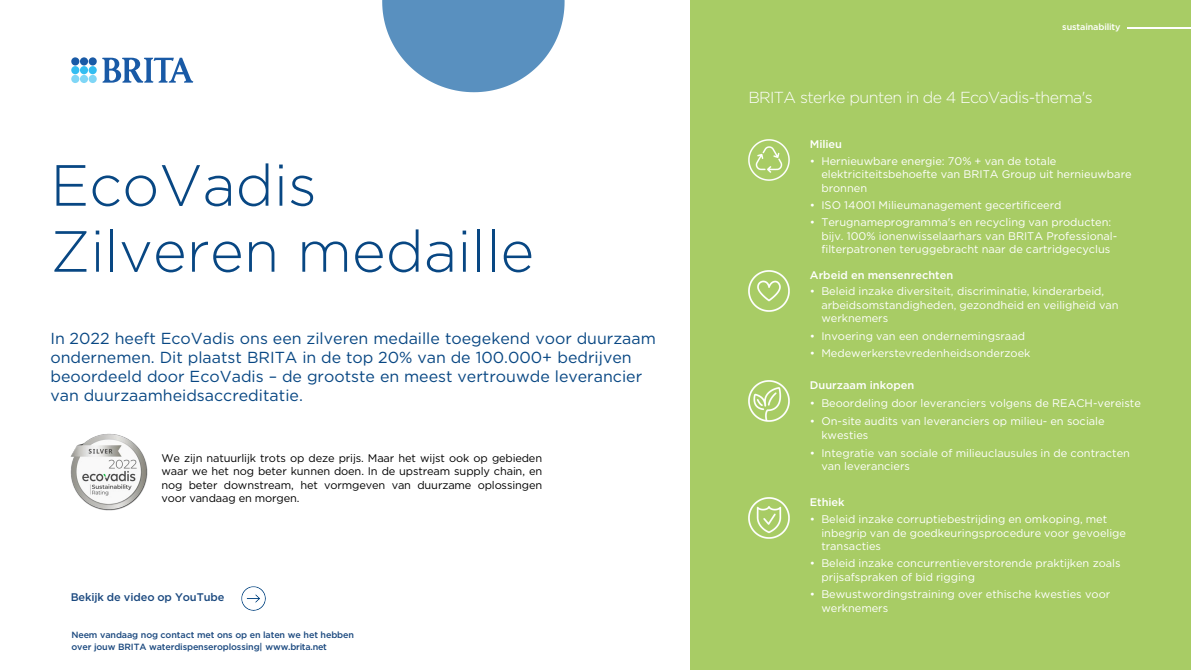
<style>
.page{position:relative;width:1191px;height:670px;background:#fff}
.page>*{position:absolute;margin:0;border:0;box-sizing:border-box;transform-origin:0 0}
.t1{font:300 58px/66px "Gotham";color:#084783}
.t2{font:16px/19px "Gotham";color:#084783}
.t3{font:300 16px "Gotham";letter-spacing:-.04em;color:#fff}
.t4{font:11px/13.4px "Gotham";color:#fff}
.t5{font:11px/13.5px "Gotham";letter-spacing:-.015em;color:#000;text-align:justify}
.t6{font:500 11px "Gotham";color:#fff}
.t7{font:500 11px "Gotham";letter-spacing:-.01em;color:#1b497f}
.t8{font:500 9px/12px "Gotham";letter-spacing:-.015em;color:#1b497f}
.t9{font:500 9px "Gotham";letter-spacing:-.015em;color:#fff}
</style>
<div class="page">
<div style="left:690px;top:0;width:501px;height:670px;background:#a8cc65"></div>
<img style="left:749px;top:498px;width:41px;height:41px">
<img style="left:749px;top:381px;width:41px;height:40px">
<img style="left:749px;top:270px;width:41px;height:41px">
<img style="left:749px;top:139px;width:41px;height:41px">
<img style="left:71px;top:434px;width:76px;height:76px">
<svg style="left:382px;top:0;width:183px;height:92px"></svg>
<hr style="left:1127px;top:27px;width:63px;height:1px;background:#fff">
<div style="left:89px;top:75px;width:8px;height:8px;background:#7fd6f6;border-radius:50%"></div>
<div style="left:80px;top:75px;width:8px;height:8px;background:#7fd6f6;border-radius:50%"></div>
<div style="left:71px;top:75px;width:8px;height:8px;background:#7fd6f6;border-radius:50%"></div>
<div style="left:89px;top:57px;width:8px;height:9px;background:#195aa6;border-radius:50%"></div>
<div style="left:80px;top:57px;width:8px;height:9px;background:#195aa6;border-radius:50%"></div>
<div style="left:71px;top:57px;width:8px;height:9px;background:#195aa6;border-radius:50%"></div>
<div style="left:89px;top:66px;width:8px;height:8px;background:#33bdf1;border-radius:50%"></div>
<div style="left:80px;top:66px;width:8px;height:8px;background:#33bdf1;border-radius:50%"></div>
<div style="left:71px;top:66px;width:8px;height:8px;background:#33bdf1;border-radius:50%"></div>
<svg style="left:102px;top:58px;width:91px;height:25px"></svg>
<img style="left:242px;top:586px;width:24px;height:24px">
<h1 class="t1" style="left:50px;top:151px;width:485px">EcoVadis<br>Zilveren medaille</h1>
<p class="t2" style="left:50px;top:328px;width:607px">In 2022 heeft EcoVadis ons een zilveren medaille toegekend voor duurzaam ondernemen. Dit plaatst BRITA in de top 20% van de 100.000+ bedrijven beoordeeld door EcoVadis – de grootste en meest vertrouwde leverancier van duurzaamheidsaccreditatie.</p>
<p class="t5" style="left:161px;top:451px;width:382px">We zijn natuurlijk trots op deze prijs. Maar het wijst ook op gebieden waar we het nog beter kunnen doen. In de upstream supply chain, en nog beter downstream, het vormgeven van duurzame oplossingen voor vandaag en morgen.</p>
<p class="t7" style="left:71px;top:590px;width:155px">Bekijk de video op YouTube</p>
<p class="t8" style="left:71px;top:628px;width:284px">Neem vandaag nog contact met ons op en laten we het hebben over jouw BRITA waterdispenseroplossing| www.brita.net</p>
<p class="t9" style="left:1062px;top:21px;width:60px">sustainability</p>
<h2 class="t3" style="left:748px;top:88px;width:346px">BRITA sterke punten in de 4 EcoVadis-thema's</h2>
<p class="t6" style="left:810px;top:137px;width:33px">Milieu</p>
<p class="t4" style="left:821px;top:154px;width:312px;text-indent:-11px">• Hernieuwbare energie: 70% + van de totale elektriciteitsbehoefte van BRITA Group uit hernieuwbare bronnen</p>
<p class="t4" style="left:810px;top:198px;width:253px">• ISO 14001 Milieumanagement gecertificeerd</p>
<p class="t4" style="left:821px;top:216px;width:297px;text-indent:-11px">• Terugnameprogramma's en recycling van producten: bijv. 100% ionenwisselaarhars van BRITA Professional&shy;filterpatronen teruggebracht naar de cartridgecyclus</p>
<p class="t6" style="left:810px;top:267px;width:145px">Arbeid en mensenrechten</p>
<p class="t4" style="left:821px;top:285px;width:299px;text-indent:-11px">• Beleid inzake diversiteit, discriminatie, kinderarbeid, arbeidsomstandigheden, gezondheid en veiligheid van werknemers</p>
<p class="t4" style="left:810px;top:329px;width:217px">• Invoering van een ondernemingsraad</p>
<p class="t4" style="left:810px;top:346px;width:222px">• Medewerkerstevredenheidsonderzoek</p>
<p class="t6" style="left:810px;top:378px;width:106px">Duurzaam inkopen</p>
<p class="t4" style="left:810px;top:396px;width:332px">• Beoordeling door leveranciers volgens de REACH-vereiste</p>
<p class="t4" style="left:821px;top:415px;width:285px;text-indent:-11px">• On-site audits van leveranciers op milieu- en sociale kwesties</p>
<p class="t4" style="left:821px;top:446px;width:310px;text-indent:-11px">• Integratie van sociale of milieuclausules in de contracten van leveranciers</p>
<p class="t6" style="left:810px;top:495px;width:36px">Ethiek</p>
<p class="t4" style="left:821px;top:512px;width:306px;text-indent:-11px">• Beleid inzake corruptiebestrijding en omkoping, met inbegrip van de goedkeuringsprocedure voor gevoelige transacties</p>
<p class="t4" style="left:821px;top:556px;width:301px;text-indent:-11px">• Beleid inzake concurrentieverstorende praktijken zoals prijsafspraken of bid rigging</p>
<p class="t4" style="left:821px;top:587px;width:290px;text-indent:-11px">• Bewustwordingstraining over ethische kwesties voor werknemers</p>
</div>
